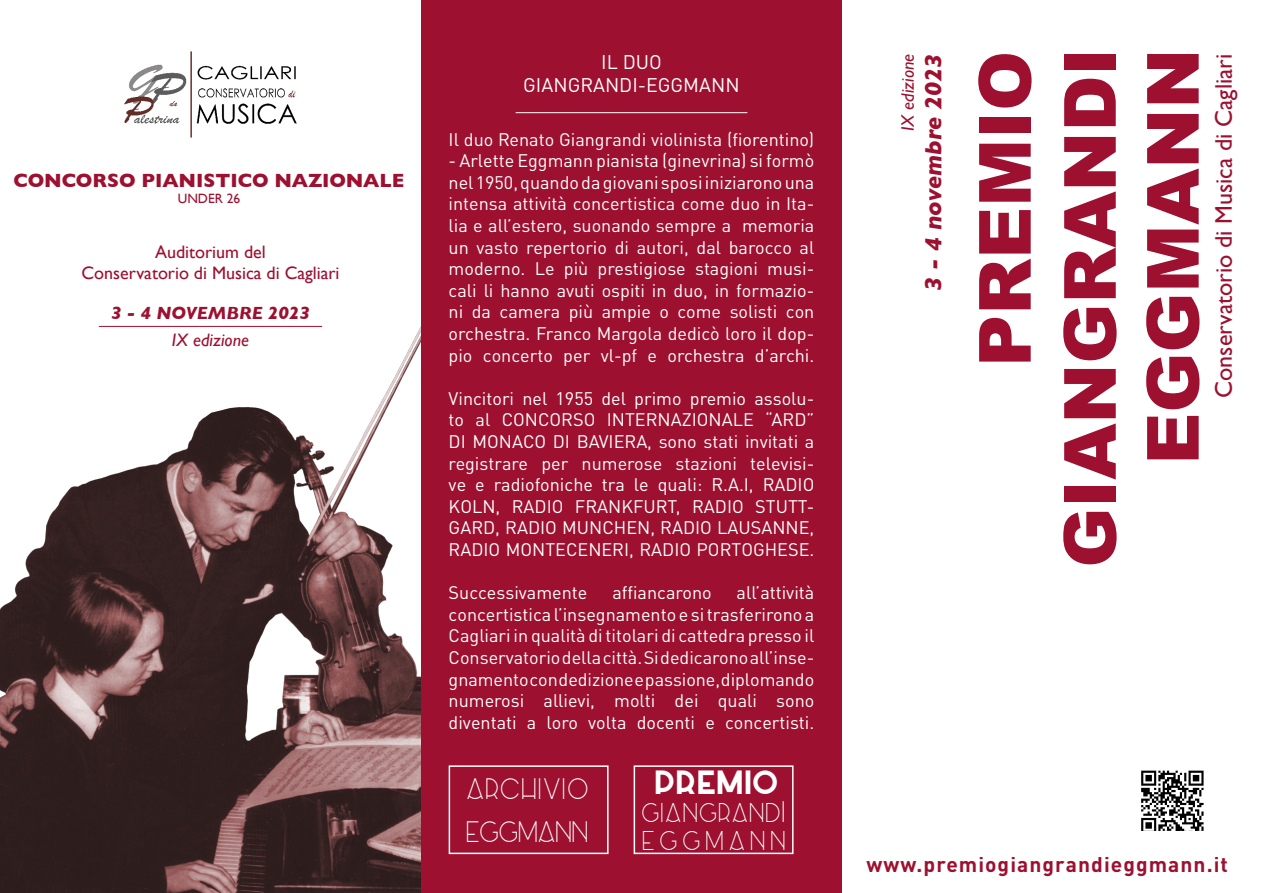
<style>
.page{position:relative;width:1263px;height:893px;background:#fff}
.page>*{position:absolute;margin:0;border:0;box-sizing:border-box;transform-origin:0 0}
.t1{font:900 72px "Arial";color:#9d1030}
.t2{font:700 45px "Azedo";color:#fff}
.t3{font:300 39.6px "Azedo";letter-spacing:.05em;color:#fff;scale:.91 1}
.t4{font:300 39.6px "Azedo";letter-spacing:.01em;color:#fff;scale:.91 1}
.t5{font:300 36.3px "Azedo";letter-spacing:.05em;color:#fff;scale:.91 1}
.t6{font:300 36.3px "Azedo";letter-spacing:.17em;color:#fff;scale:.91 1}
.t7{font:24px "Gill Sans";color:#9d1030}
.t8{font:italic 700 24px "Gill Sans";color:#9d1030}
.t9{font:700 21px "FFDIN Pro";letter-spacing:.05em;color:#9d1030}
.t10{font:700 19.5px "Gill Sans";color:#9d1030}
.t11{font:19.5px "FFDIN Pro";color:#fff}
.t12{font:18px/21.6px "FFDIN Pro";color:#fff}
.t13{font:18px "Gill Sans";color:#9d1030}
.t14{font:italic 18px "Gill Sans";color:#9d1030}
.t15{font:italic 700 18px "Gill Sans";color:#9d1030}
.t16{font:13.5px "Gill Sans";color:#9d1030}
.s1{font-size:39.6px}
</style>
<div class="page">
<div style="left:422px;top:1px;width:419px;height:891px;background:#9d1030"></div>
<div style="left:421px;top:0;width:421px;height:893px;border:2px solid #9d1030"></div>
<hr style="left:516px;top:112px;width:231px;height:1px;background:#fff">
<img style="left:124px;top:51px;width:173px;height:87px">
<div style="left:449px;top:765px;width:160px;height:89px;border:2px solid #fff"></div>
<img style="left:0;top:325px;width:421px;height:568px">
<img style="left:1141px;top:770px;width:62px;height:61px">
<div style="left:634px;top:765px;width:159px;height:89px;border:2px solid #fff"></div>
<hr style="left:99px;top:326px;width:223px;height:1px;background:#9d1030">
<p class="t10" style="left:14px;top:165px;width:392px">CONCORSO PIANISTICO NAZIONALE</p>
<p class="t16" style="left:178px;top:190px;width:64px">UNDER 26</p>
<p class="t13" style="left:155px;top:241px;width:112px">Auditorium del</p>
<p class="t13" style="left:82px;top:262px;width:259px">Conservatorio di Musica di Cagliari</p>
<p class="t15" style="left:111px;top:302px;width:200px">3 - 4 NOVEMBRE 2023</p>
<p class="t14" style="left:172px;top:330px;width:79px">IX edizione</p>
<p class="t11" style="left:601px;top:47px;width:62px">IL DUO</p>
<p class="t11" style="left:523px;top:70px;width:218px">GIANGRANDI-EGGMANN</p>
<p class="t12" style="left:449px;top:126px;width:367px">Il duo Renato Giangrandi violinista (fiorentino)</p>
<p class="t12" style="left:449px;top:148px;width:367px">- Arlette Eggmann pianista (ginevrina) si formò nel 1950, quando da giovani sposi iniziarono una</p>
<p class="t12" style="left:449px;top:191px;width:367px;text-align:justify">intensa attività concertistica come duo in Ita&shy;lia e all’estero, suonando sempre a memoria un vasto repertorio di autori, dal barocco al moderno. Le più prestigiose stagioni musi&shy;cali li hanno avuti ospiti in duo, in formazio&shy;ni da camera più ampie o come solisti con</p>
<p class="t12" style="left:449px;top:321px;width:367px">orchestra. Franco Margola dedicò loro il dop&shy;pio concerto per vl-pf e orchestra d’archi.</p>
<p class="t12" style="left:449px;top:386px;width:367px;text-align:justify">Vincitori nel 1955 del primo premio assolu&shy;to al CONCORSO INTERNAZIONALE “ARD” DI MONACO DI BAVIERA, sono stati invitati a</p>
<p class="t12" style="left:449px;top:450px;width:367px;text-align:justify">registrare per numerose stazioni televisi&shy;ve e radiofoniche tra le quali: R.A.I, RADIO KOLN, RADIO FRANKFURT, RADIO STUTT-GARD, RADIO MUNCHEN, RADIO LAUSANNE,</p>
<p class="t12" style="left:449px;top:537px;width:367px">RADIO MONTECENERI, RADIO PORTOGHESE.</p>
<p class="t12" style="left:449px;top:580px;width:140px">Successivamente</p>
<p class="t12" style="left:612px;top:580px;width:101px">affiancarono</p>
<p class="t12" style="left:737px;top:580px;width:79px">all’attività</p>
<p class="t12" style="left:449px;top:602px;width:367px">concertistica l’insegnamento e si trasferirono a<br>Cagliari in qualità di titolari di cattedra presso il</p>
<p class="t12" style="left:449px;top:645px;width:367px">Conservatorio della città. Si dedicarono all’inse&shy;gnamento con dedizione e passione, diplomando</p>
<p class="t12" style="left:449px;top:688px;width:367px">numerosi allievi, molti dei quali sono</p>
<p class="t12" style="left:449px;top:710px;width:367px">diventati a loro volta docenti e concertisti.</p>
<p class="t3" style="left:467px;top:762px;width:135px">ARCHIVIO</p>
<p class="t4" style="left:467px;top:805px;width:135px">EGGMANN</p>
<p class="t2" style="left:656px;top:752px;width:126px">premio</p>
<p class="t6" style="left:643px;top:816px;width:159px">EGGMANN</p>
<p class="t5" style="left:642px;top:788px;width:160px">giangrand<span class="s1">i</span></p>
<p class="t1" style="left:953px;top:367px;width:317px;rotate:-90deg">PREMIO</p>
<p class="t1" style="left:1038px;top:568px;width:521px;rotate:-90deg">GIANGRANDI</p>
<p class="t1" style="left:1121px;top:465px;width:417px;rotate:-90deg">EGGMANN</p>
<p class="t14" style="left:897px;top:131px;width:79px;rotate:-90deg">IX edizione</p>
<p class="t8" style="left:919px;top:291px;width:238px;rotate:-90deg">3 - 4 novembre 2023</p>
<p class="t7" style="left:1209px;top:398px;width:345px;rotate:-90deg">Conservatorio di Musica di Cagliari</p>
<p class="t9" style="left:866px;top:846px;width:363px">www.premiogiangrandieggmann.it</p>
</div>
